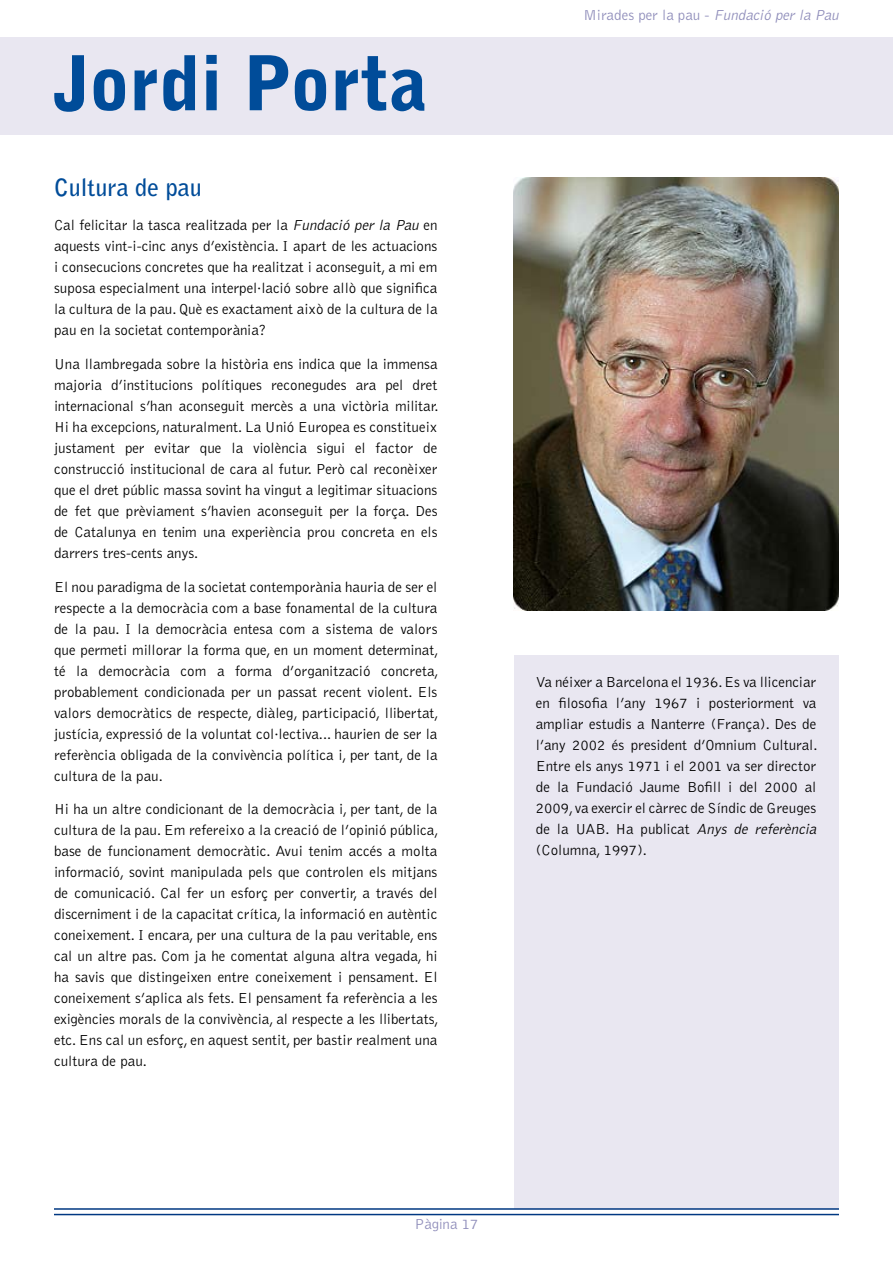
<style>
.page{position:relative;width:893px;height:1263px;background:#fff}
.page>*{position:absolute;margin:0;border:0;box-sizing:border-box;transform-origin:0 0}
.t1{font:900 75px "Bell Gothic";color:#004c99}
.t2{font:700 24px "Bell Gothic";color:#004c99}
.t3{font:300 15px/21px "Bell Gothic";color:#000;text-align:justify}
.t4{font:300 15px "Bell Gothic";color:#8f8dba}
.s1{font-style:italic}
</style>
<div class="page">
<hr style="left:54px;top:1214px;width:785px;height:1px;background:#003882">
<div style="left:0;top:37px;width:893px;height:98px;background:#e9e7f1"></div>
<div style="left:514px;top:656px;width:325px;height:553px;background:#e9e7f1"></div>
<img style="left:514px;top:177px;width:325px;height:434px">
<hr style="left:54px;top:1208px;width:785px;height:2px;background:#003882">
<h1 class="t1" style="left:54px;top:54px;width:375px">Jordi Porta</h1>
<h2 class="t2" style="left:54px;top:178px;width:149px">Cultura de pau</h2>
<p class="t3" style="left:54px;top:216px;width:385px">Cal felicitar la tasca realitzada per la <span class="s1">Fundació per la Pau</span> en aquests vint-i-cinc anys d’existència. I apart de les actuacions i consecucions concretes que ha realitzat i aconseguit, a mi em suposa especialment una interpel·lació sobre allò que significa la cultura de la pau. Què es exactament això de la cultura de la pau en la societat contemporània?</p>
<p class="t3" style="left:54px;top:354px;width:386px">Una llambregada sobre la història ens indica que la immensa majoria d’institucions polítiques reconegudes ara pel dret internacional s’han aconseguit mercès a una victòria militar.<br>Hi ha excepcions, naturalment. La Unió Europea es constitueix justament per evitar que la violència sigui el factor de construcció institucional de cara al futur. Però cal reconèixer que el dret públic massa sovint ha vingut a legitimar situacions de fet que prèviament s’havien aconseguit per la força. Des de Catalunya en tenim una experiència prou concreta en els darrers tres-cents anys.</p>
<p class="t3" style="left:54px;top:577px;width:386px">El nou paradigma de la societat contemporània hauria de ser el respecte a la democràcia com a base fonamental de la cultura de la pau. I la democràcia entesa com a sistema de valors que permeti millorar la forma que, en un moment determinat, té la democràcia com a forma d’organització concreta, probablement condicionada per un passat recent violent. Els valors democràtics de respecte, diàleg, participació, llibertat, justícia, expressió de la voluntat col·lectiva... haurien de ser la referència obligada de la convivència política i, per tant, de la cultura de la pau.</p>
<p class="t3" style="left:54px;top:800px;width:386px">Hi ha un altre condicionant de la democràcia i, per tant, de la cultura de la pau. Em refereixo a la creació de l’opinió pública, base de funcionament democràtic. Avui tenim accés a molta informació, sovint manipulada pels que controlen els mitjans de comunicació. Cal fer un esforç per convertir, a través del discerniment i de la capacitat crítica, la informació en autèntic coneixement. I encara, per una cultura de la pau veritable, ens cal un altre pas. Com ja he comentat alguna altra vegada, hi ha savis que distingeixen entre coneixement i pensament. El coneixement s’aplica als fets. El pensament fa referència a les exigències morals de la convivència, al respecte a les llibertats, etc. Ens cal un esforç, en aquest sentit, per bastir realment una cultura de pau.</p>
<p class="t4" style="left:583px;top:9px;width:259px">M i rad e s pe r l a p a u - <span class="s1">Fundació per la Pau</span></p>
<p class="t3" style="left:536px;top:673px;width:285px;text-align:left">Va néixer a Barcelona el 1936. Es va llicenciar en filosofia l’any 1967 i posteriorment va ampliar estudis a Nanterre (França). Des de l’any 2002 és president d’Omnium Cultural.<br>Entre els anys 1971 i el 2001 va ser director de la Fundació Jaume Bofill i del 2000 al 2009, va exercir el càrrec de Síndic de Greuges de la UAB. Ha publicat <span class="s1">Anys de referència </span>(Columna, 1997).</p>
<p class="t4" style="left:414px;top:1218px;width:65px">Pàgina 17</p>
</div>
